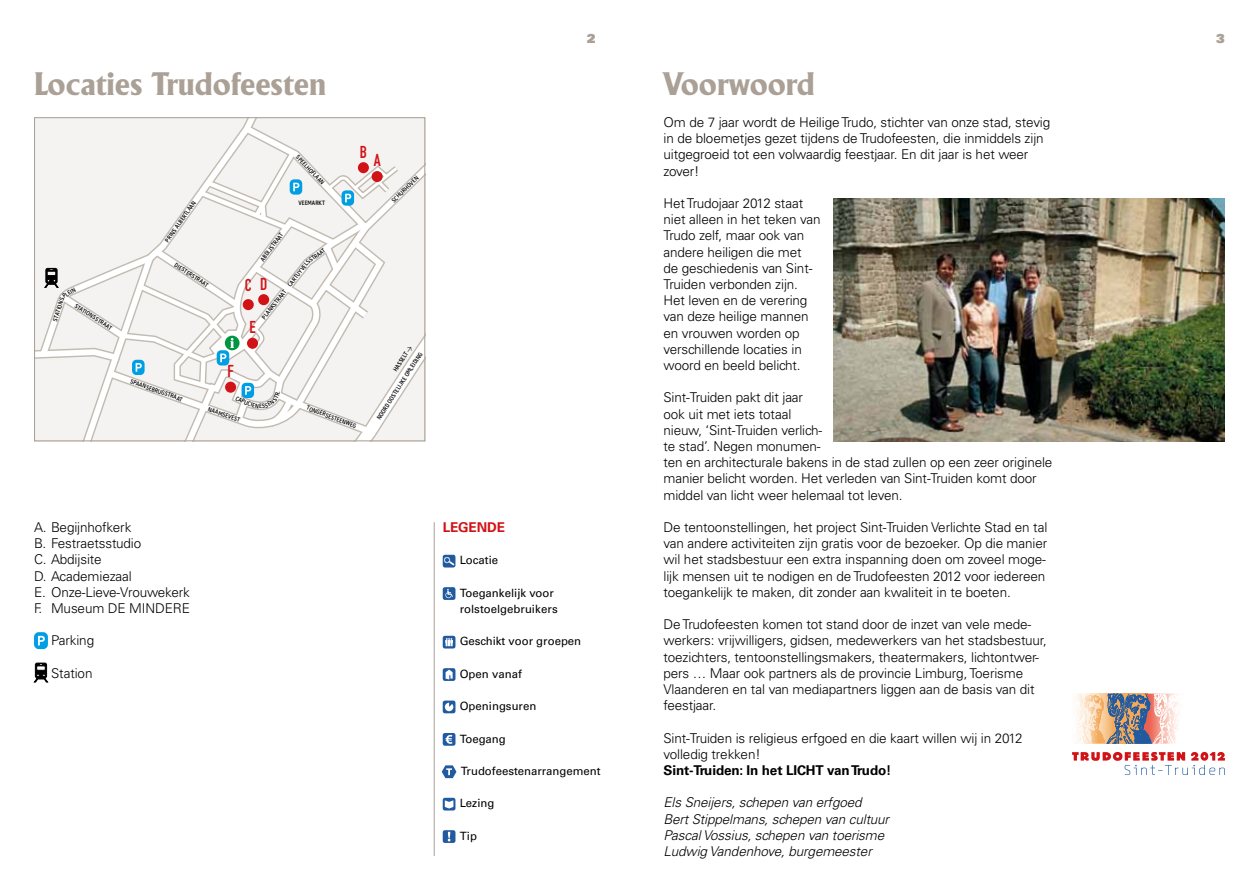
<style>
.page{position:relative;width:1259px;height:893px;background:#fff}
.page>*{position:absolute;margin:0;border:0;box-sizing:border-box;transform-origin:0 0}
.t1{font:700 31.5px "Adelon";color:#aaa095}
.t2{font:16.95px "DIN Engschrift LT";color:#d11317}
.t3{font:300 13.5px/16.2px "Univers LT";letter-spacing:-.01em;color:#000}
.t4{font:italic 300 13.5px/16.2px "Univers LT";letter-spacing:-.01em;color:#000}
.t5{font:700 13.5px "Univers LT";letter-spacing:-.01em;color:#000}
.t6{font:700 13.5px "Univers LT";letter-spacing:-.01em;color:#d11317}
.t7{font:900 12.3px "Univers LT";color:#aaa095}
.t8{font:11.4px/16.2px "Univers LT";color:#000}
.t9{font:600 6.3px "Pill Gothic 300 mg";color:#000}
.s1{font-family:"DIN";font-weight:400}
</style>
<div class="page">
<div style="left:443px;top:555px;width:12px;height:12px;background:#215a9f;border-radius:2px"></div>
<svg style="left:444px;top:557px;width:10px;height:8px"></svg>
<div style="left:443px;top:587px;width:12px;height:13px;background:#215a9f;border-radius:2px"></div>
<svg style="left:445px;top:589px;width:8px;height:9px"></svg>
<svg style="left:443px;top:668px;width:12px;height:13px"></svg>
<svg style="left:445px;top:670px;width:7px;height:9px"></svg>
<div style="left:443px;top:733px;width:12px;height:13px;background:#215a9f;border-radius:2px"></div>
<svg style="left:445px;top:735px;width:7px;height:9px"></svg>
<svg style="left:442px;top:765px;width:14px;height:13px"></svg>
<svg style="left:443px;top:636px;width:12px;height:12px"></svg>
<svg style="left:445px;top:638px;width:8px;height:8px"></svg>
<svg style="left:443px;top:798px;width:12px;height:12px"></svg>
<svg style="left:445px;top:800px;width:8px;height:8px"></svg>
<svg style="left:443px;top:701px;width:12px;height:12px"></svg>
<svg style="left:445px;top:703px;width:8px;height:8px"></svg>
<div style="left:443px;top:830px;width:12px;height:13px;background:#215a9f;border-radius:2px"></div>
<svg style="left:448px;top:832px;width:2px;height:9px"></svg>
<hr style="left:434px;top:522px;width:1px;height:334px;background:#aaa095">
<img style="left:833px;top:198px;width:392px;height:243px">
<svg style="left:1072px;top:752px;width:153px;height:23px"></svg>
<svg style="left:1076px;top:694px;width:30px;height:50px"></svg>
<svg style="left:1106px;top:693px;width:73px;height:51px;background:#af9c9d"></svg>
<svg style="left:1076px;top:694px;width:5px;height:23px"></svg>
<div style="left:34px;top:632px;width:14px;height:17px;background:#009fe3;border-radius:5px"></div>
<svg style="left:38px;top:636px;width:7px;height:9px"></svg>
<svg style="left:34px;top:663px;width:14px;height:19px"></svg>
<svg style="left:34px;top:117px;width:391px;height:324px"></svg>
<p class="t7" style="left:587px;top:30px;width:10px">2</p>
<p class="t7" style="left:1216px;top:30px;width:10px">3</p>
<h1 class="t1" style="left:34px;top:65px;width:294px">Locaties Trudofeesten</h1>
<h1 class="t1" style="left:663px;top:65px;width:153px">Voorwoord</h1>
<p class="t3" style="left:663px;top:114px;width:388px">Om de 7 jaar wordt de Heilige Trudo, stichter van onze stad, stevig in de bloemetjes gezet tijdens de Trudofeesten, die inmiddels zijn uitgegroeid tot een volwaardig feestjaar. En dit jaar is het weer zover!</p>
<p class="t3" style="left:663px;top:195px;width:159px">Het Trudojaar 2012 staat niet alleen in het teken van<br>Trudo zelf, maar ook van andere heiligen die met<br>de geschiedenis van Sint-<br>Truiden verbonden zijn.<br>Het leven en de verering van deze heilige mannen en vrouwen worden op verschillende locaties in woord en beeld belicht.</p>
<p class="t3" style="left:663px;top:389px;width:390px">Sint-Truiden pakt dit jaar<br>ook uit met iets totaal<br>nieuw, ‘Sint-Truiden verlich-<br>te stad’. Negen monumen-<br>ten en architecturale bakens in de stad zullen op een zeer originele manier belicht worden. Het verleden van Sint-Truiden komt door middel van licht weer helemaal tot leven.</p>
<p class="t3" style="left:663px;top:519px;width:385px">De tentoonstellingen, het project Sint-Truiden Verlichte Stad en tal van andere activiteiten zijn gratis voor de bezoeker. Op die manier wil het stadsbestuur een extra inspanning doen om zoveel moge&shy;lijk mensen uit te nodigen en de Trudofeesten 2012 voor iedereen toegankelijk te maken, dit zonder aan kwaliteit in te boeten.</p>
<p class="t3" style="left:663px;top:616px;width:385px">De Trudofeesten komen tot stand door de inzet van vele mede&shy;werkers: vrijwilligers, gidsen, medewerkers van het stadsbestuur, toezichters, tentoonstellingsmakers, theatermakers, lichtontwer&shy;pers … Maar ook partners als de provincie Limburg, Toerisme Vlaanderen en tal van mediapartners liggen aan de basis van dit feestjaar.</p>
<p class="t3" style="left:663px;top:730px;width:361px">Sint-Truiden is religieus erfgoed en die kaart willen wij in 2012 volledig trekken!</p>
<p class="t5" style="left:663px;top:762px;width:229px">Sint-Truiden: In het LICHT van Trudo!</p>
<p class="t4" style="left:663px;top:794px;width:227px">Els Sneijers, schepen van erfgoed Bert Stippelmans, schepen van cultuur Pascal Vossius, schepen van toerisme Ludwig Vandenhove, burgemeester</p>
<p class="t2" style="left:360px;top:142px;width:9px">B</p>
<p class="t2" style="left:374px;top:151px;width:8px">A</p>
<p class="t9" style="left:300px;top:153px;width:40px;rotate:47deg">SPEELHOFLAAN</p>
<p class="t9" style="left:390px;top:198px;width:36px;rotate:-44deg">SCHURHOVEN</p>
<p class="t9" style="left:163px;top:239px;width:50px;rotate:-55deg">PRINS ALBERTLAAN</p>
<p class="t9" style="left:298px;top:199px;width:28px">VEEMARKT</p>
<p class="t9" style="left:259px;top:258px;width:35px;rotate:-53deg">ABDIJSTRAAT</p>
<p class="t9" style="left:307px;top:257px;width:20px;rotate:-36deg">STRAAT</p>
<p class="t9" style="left:286px;top:283px;width:34px;rotate:-52deg">CARTUYVELS</p>
<p class="t9" style="left:177px;top:261px;width:41px;rotate:33deg">DIESTERSTRAAT</p>
<p class="t2" style="left:260px;top:274px;width:9px">D</p>
<p class="t2" style="left:245px;top:275px;width:8px">C</p>
<p class="t9" style="left:61px;top:293px;width:16px;rotate:-31deg">PLEIN</p>
<p class="t9" style="left:260px;top:316px;width:37px;rotate:-52deg">PLANKSTRAAT</p>
<p class="t9" style="left:51px;top:320px;width:26px;rotate:-72deg">STATIONS</p>
<p class="t9" style="left:77px;top:302px;width:45px;rotate:33deg">STATIONSSTRAAT</p>
<p class="t2" style="left:249px;top:317px;width:8px">E</p>
<p class="t9" style="left:391px;top:369px;width:31px;rotate:-57deg">HASSELT <span class="s1">&gt;</span></p>
<p class="t9" style="left:375px;top:417px;width:80px;rotate:-57deg">NOORD OOSTELIJKE OMLEIDING</p>
<p class="t2" style="left:227px;top:361px;width:8px">F</p>
<p class="t9" style="left:132px;top:377px;width:57px;rotate:20deg">SPAANSEBRUGSTRAAT</p>
<p class="t9" style="left:259px;top:402px;width:4px">E</p>
<p class="t9" style="left:308px;top:404px;width:54px;rotate:21deg">TONGERSESTEENWEG</p>
<p class="t9" style="left:210px;top:405px;width:35px;rotate:20deg">NAAMSEVEST</p>
<p class="t6" style="left:443px;top:519px;width:64px">Legende</p>
<p class="t8" style="left:460px;top:552px;width:40px">Locatie</p>
<p class="t8" style="left:460px;top:585px;width:100px">Toegankelijk voor rolstoelgebruikers</p>
<p class="t8" style="left:460px;top:633px;width:123px">Geschikt voor groepen</p>
<p class="t8" style="left:460px;top:666px;width:64px">Open vanaf</p>
<p class="t8" style="left:460px;top:698px;width:78px">Openingsuren</p>
<p class="t8" style="left:460px;top:730px;width:47px">Toegang</p>
<p class="t8" style="left:461px;top:763px;width:141px">Trudofeestenarrangement</p>
<p class="t8" style="left:460px;top:795px;width:36px">Lezing</p>
<p class="t8" style="left:460px;top:828px;width:19px">Tip</p>
<p class="t3" style="left:34px;top:519px;width:157px">A. Begijnhofkerk<br>B. Festraetsstudio<br>C. Abdijsite<br>D. Academiezaal<br>E. Onze-Lieve-Vrouwekerk<br>F. Museum DE MINDERE</p>
<p class="t3" style="left:51px;top:632px;width:45px">Parking</p>
<p class="t3" style="left:51px;top:665px;width:43px">Station</p>
</div>
